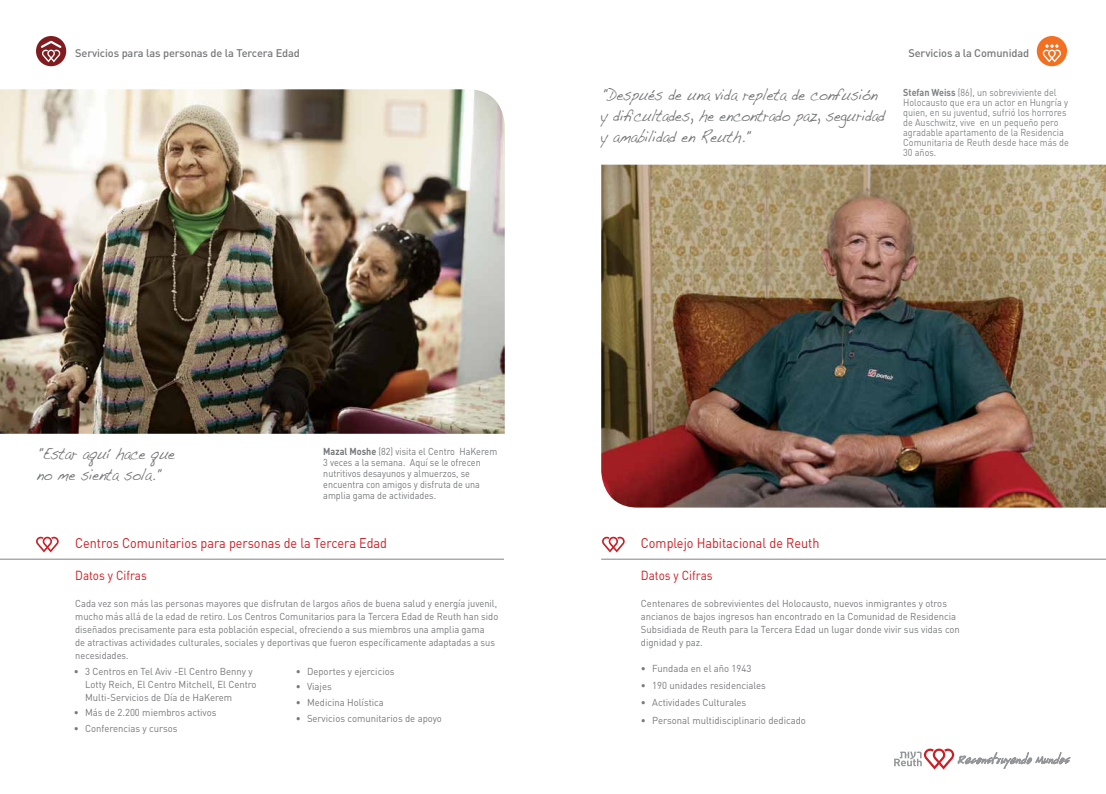
<style>
.page{position:relative;width:1106px;height:794px;background:#fff}
.page>*{position:absolute;margin:0;border:0;box-sizing:border-box;transform-origin:0 0}
.t1{font:17px/21px "Handwriting Dakota";letter-spacing:-.01em;color:#77787b;scale:.8 1}
.t2{font:14px "DIN";color:#cd1e25;scale:.9 1}
.t3{font:13px "DIN";color:#cd1e25;scale:.9 1}
.t4{font:500 11px "DIN";letter-spacing:-.01em;color:#77787b}
.t5{font:10px/13px "DIN";color:#77787b;scale:.95 1}
.t6{font:10px/13px "DIN";color:#77787b;scale:.93 1}
.t7{font:10px/10px "DIN";color:#808285;scale:.9 1}
.t8{font:10px/11px "DIN";color:#77787b;scale:.9 1}
.s1{font-weight:700}
</style>
<div class="page">
<svg style="left:36px;top:537px;width:23px;height:15px"></svg>
<svg style="left:602px;top:537px;width:22px;height:15px"></svg>
<hr style="left:0;top:559px;width:504px;height:1px;background:#808285">
<hr style="left:601px;top:559px;width:505px;height:1px;background:#808285">
<svg style="left:894px;top:748px;width:176px;height:21px"></svg>
<img style="left:0;top:89px;width:505px;height:345px">
<img style="left:601px;top:165px;width:505px;height:342px">
<div style="left:36px;top:36px;width:30px;height:30px;background:#801c1f;border-radius:50%"></div>
<svg style="left:36px;top:39px;width:30px;height:24px"></svg>
<div style="left:1036px;top:36px;width:31px;height:30px;background:#f36f21;border-radius:50%"></div>
<svg style="left:1037px;top:43px;width:30px;height:20px"></svg>
<p class="t4" style="left:75px;top:46px;width:226px">Servicios para las personas de la Tercera Edad</p>
<p class="t4" style="left:908px;top:46px;width:122px">Servicios a la Comunidad</p>
<h1 class="t1" style="left:601px;top:84px;width:356px">״Después de una vida repleta de confusión y dificultades, he encontrado paz, seguridad y amabilidad en Reuth.״</h1>
<p class="t7" style="left:903px;top:87px;width:185px"><span class="s1">Stefan Weiss</span> (86), un sobreviviente del Holocausto que era un actor en Hungría y quien, en su juventud, sufrió los horrores de Auschwitz, vive en un pequeño pero agradable apartamento de la Residencia Comunitaria de Reuth desde hace más de 30 años.</p>
<h1 class="t1" style="left:37px;top:442px;width:174px">"Estar aquí hace que no me sienta sola."</h1>
<p class="t8" style="left:323px;top:445px;width:195px"><span class="s1">Mazal Moshe</span> (82) visita el Centro HaKerem 3 veces a la semana. Aquí se le ofrecen nutritivos desayunos y almuerzos, se encuentra con amigos y disfruta de una amplia gama de actividades.</p>
<h2 class="t2" style="left:75px;top:534px;width:348px">Centros Comunitarios para personas de la Tercera Edad</h2>
<h2 class="t2" style="left:641px;top:534px;width:200px">Complejo Habitacional de Reuth</h2>
<h3 class="t3" style="left:75px;top:567px;width:81px">Datos y Cifras</h3>
<h3 class="t3" style="left:641px;top:567px;width:81px">Datos y Cifras</h3>
<p class="t6" style="left:75px;top:596px;width:456px">Cada vez son más las personas mayores que disfrutan de largos años de buena salud y energía juvenil, mucho más allá de la edad de retiro. Los Centros Comunitarios para la Tercera Edad de Reuth han sido diseñados precisamente para esta población especial, ofreciendo a sus miembros una amplia gama<br>de atractivas actividades culturales, sociales y deportivas que fueron específicamente adaptadas a sus necesidades.</p>
<p class="t5" style="left:85px;top:664px;width:182px;text-indent:-11px">• 3 Centros en Tel Aviv -El Centro Benny y<br>Lotty Reich, El Centro Mitchell, El Centro<br>Multi-Servicios de Día de HaKerem</p>
<p class="t5" style="left:74px;top:706px;width:152px">• Más de 2.200 miembros activos</p>
<p class="t5" style="left:74px;top:722px;width:111px">• Conferencias y cursos</p>
<p class="t5" style="left:296px;top:664px;width:106px">• Deportes y ejercicios</p>
<p class="t5" style="left:296px;top:680px;width:39px">• Viajes</p>
<p class="t5" style="left:296px;top:696px;width:94px">• Medicina Holística</p>
<p class="t5" style="left:296px;top:711px;width:155px">• Servicios comunitarios de apoyo</p>
<p class="t5" style="left:641px;top:596px;width:337px">Centenares de sobrevivientes del Holocausto, nuevos inmigrantes y otros ancianos de bajos ingresos han encontrado en la Comunidad de Residencia Subsidiada de Reuth para la Tercera Edad un lugar donde vivir sus vidas con dignidad y paz.</p>
<p class="t5" style="left:641px;top:661px;width:118px">• Fundada en el año 1943</p>
<p class="t5" style="left:641px;top:679px;width:133px">• 190 unidades residenciales</p>
<p class="t5" style="left:641px;top:696px;width:112px">• Actividades Culturales</p>
<p class="t5" style="left:641px;top:713px;width:175px">• Personal multidisciplinario dedicado</p>
</div>
